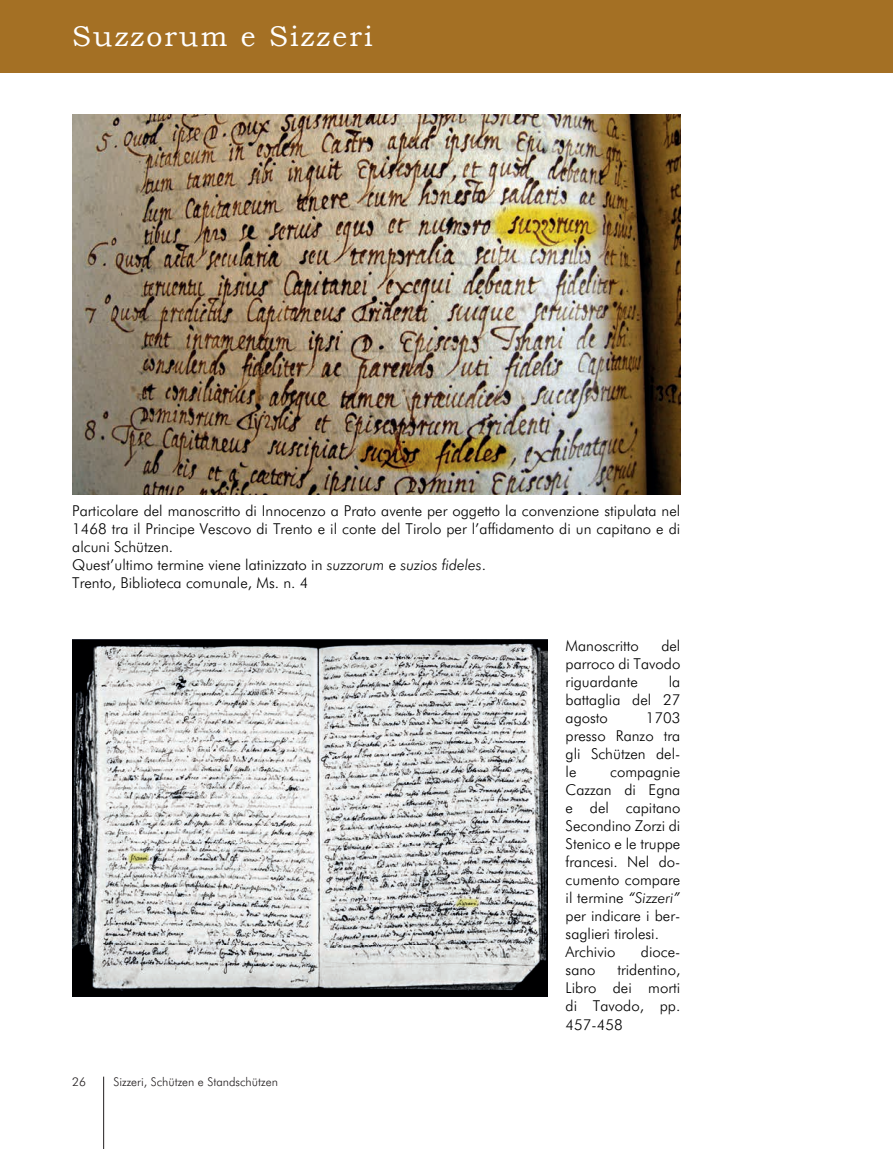
<style>
.page{position:relative;width:893px;height:1149px;background:#fff}
.page>*{position:absolute;margin:0;border:0;box-sizing:border-box;transform-origin:0 0}
.t1{font:28.5px "Bookman Old Style";letter-spacing:.075em;color:#fff}
.t2{font:15px/18px "Futura Light BT";color:#000;text-align:justify}
.t3{font:12px "Futura Light BT";color:#231f20}
.s1{font-family:"Futura Light Italic BT"}
</style>
<div class="page">
<hr style="left:103px;top:1076px;width:1px;height:72px;background:#231f20">
<div style="left:0;top:0;width:893px;height:72px;background:#a47024"></div>
<img style="left:72px;top:115px;width:608px;height:379px">
<img style="left:72px;top:639px;width:475px;height:357px">
<h1 class="t1" style="left:72px;top:20px;width:302px">Suzzorum e Sizzeri</h1>
<p class="t2" style="left:72px;top:501px;width:610px;text-align:left">Particolare del manoscritto di Innocenzo a Prato avente per oggetto la convenzione stipulata nel 1468 tra il Principe Vescovo di Trento e il conte del Tirolo per l’affidamento di un capitano e di alcuni Schützen.<br>Quest’ultimo termine viene latinizzato in <span class="s1">suzzorum</span> e <span class="s1">suzios fideles</span>.<br>Trento, Biblioteca comunale, Ms. n. 4</p>
<p class="t2" style="left:566px;top:636px;width:116px;text-indent:96px">del parroco di Tavodo riguardante</p>
<p class="t2" style="left:566px;top:636px;width:75px">Manoscritto</p>
<p class="t2" style="left:566px;top:672px;width:116px;text-indent:103px">la battaglia del 27 agosto</p>
<p class="t2" style="left:566px;top:708px;width:116px;text-indent:80px">1703 presso Ranzo tra gli Schützen del&shy;le</p>
<p class="t2" style="left:566px;top:762px;width:116px;text-align:left;text-indent:45px">compagnie<br>Cazzan di Egna e del capitano<br>Secondino Zorzi di<br>Stenico e le truppe francesi. Nel do&shy;cumento compare il termine <span class="s1">“Sizzeri” </span>per indicare i ber&shy;saglieri tirolesi.<br>Archivio</p>
<p class="t2" style="left:641px;top:942px;width:41px">dioce-</p>
<p class="t3" style="left:72px;top:1073px;width:15px">26</p>
<p class="t3" style="left:113px;top:1073px;width:166px">Sizzeri, Schützen e Standschützen</p>
<p class="t2" style="left:566px;top:960px;width:116px;text-indent:52px">tridentino, Libro dei morti di Tavodo, pp.<br>457-458</p>
<p class="t2" style="left:566px;top:960px;width:32px">sano</p>
</div>
